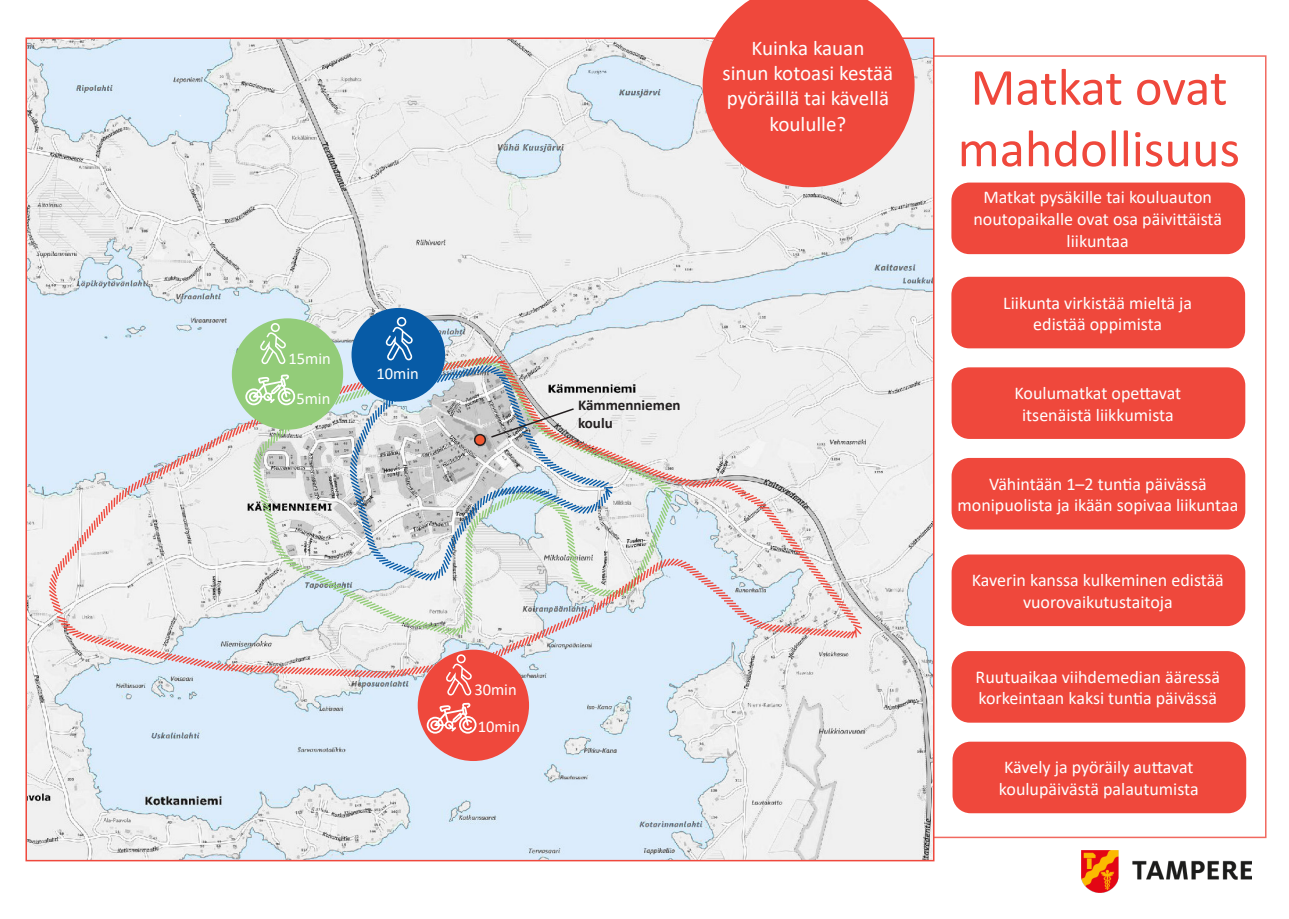
<style>
.page{position:relative;width:1289px;height:919px;background:#fff}
.page>*{position:absolute;margin:0;border:0;box-sizing:border-box;transform-origin:0 0}
.t1{font:52.5px/61.5px "Calibri";color:#ef483c}
.t2{font:21px/25.2px "Calibri";color:#fff;text-align:center}
.alaotsikko{font:18px/21.6px "Calibri";color:#fff;text-align:center}
.tervehdys{font:16.5px "Calibri";color:#fff}
.alaotsikko-2{font:700 15px/18px "Calibri";color:#231f20}
</style>
<div class="page">
<div style="left:932px;top:55px;width:334px;height:783px;background:#fff;border:2px solid #ef483c"></div>
<img style="left:1081px;top:850px;width:170px;height:42px">
<div style="left:952px;top:741px;width:294px;height:72px;background:#ef483c;border-radius:18px"></div>
<div style="left:951px;top:367px;width:294px;height:72px;background:#ef483c;border-radius:18px"></div>
<div style="left:951px;top:554px;width:294px;height:72px;background:#ef483c;border-radius:18px"></div>
<div style="left:951px;top:458px;width:294px;height:71px;background:#ef483c;border-radius:18px"></div>
<div style="left:951px;top:651px;width:294px;height:71px;background:#ef483c;border-radius:18px"></div>
<div style="left:951px;top:277px;width:294px;height:71px;background:#ef483c;border-radius:18px"></div>
<img style="left:28px;top:40px;width:903px;height:818px">
<div style="left:951px;top:182px;width:294px;height:72px;background:#ef483c;border-radius:18px"></div>
<svg style="left:702px;top:0;width:212px;height:187px"></svg>
<svg style="left:47px;top:354px;width:816px;height:326px"></svg>
<div style="left:351px;top:308px;width:94px;height:93px;background:#075ba6;border-radius:50%"></div>
<svg style="left:385px;top:317px;width:28px;height:43px"></svg>
<div style="left:418px;top:649px;width:111px;height:112px;background:#ef483c;border-radius:50%"></div>
<svg style="left:446px;top:654px;width:26px;height:41px"></svg>
<svg style="left:427px;top:702px;width:49px;height:31px"></svg>
<div style="left:232px;top:318px;width:111px;height:111px;background:#93cc79;border-radius:50%"></div>
<svg style="left:260px;top:323px;width:26px;height:41px"></svg>
<svg style="left:245px;top:374px;width:50px;height:31px"></svg>
<svg style="left:489px;top:407px;width:86px;height:32px"></svg>
<p class="tervehdys" style="left:288px;top:347px;width:44px">15min</p>
<p class="tervehdys" style="left:296px;top:387px;width:35px">5min</p>
<p class="tervehdys" style="left:376px;top:362px;width:44px">10min</p>
<p class="t2" style="left:722px;top:35px;width:172px">Kuinka kauan<br>sinun kotoasi kestää pyöräillä tai kävellä koululle?</p>
<p class="alaotsikko-2" style="left:578px;top:396px;width:104px">Kämmenniemen koulu</p>
<p class="tervehdys" style="left:474px;top:678px;width:44px">30min</p>
<p class="tervehdys" style="left:478px;top:715px;width:44px">10min</p>
<p class="t1" style="left:957px;top:55px;width:284px">Matkat ovat mahdollisuus</p>
<p class="alaotsikko" style="left:973px;top:186px;width:250px">Matkat pysäkille tai kouluauton noutopaikalle ovat osa päivittäistä liikuntaa</p>
<p class="alaotsikko" style="left:1003px;top:291px;width:190px">Liikunta virkistää mieltä ja edistää oppimista</p>
<p class="alaotsikko" style="left:1014px;top:382px;width:168px">Koulumatkat opettavat itsenäistä liikkumista</p>
<p class="alaotsikko" style="left:957px;top:472px;width:282px">Vähintään 1–2 tuntia päivässä monipuolista ja ikään sopivaa liikuntaa</p>
<p class="alaotsikko" style="left:971px;top:569px;width:253px">Kaverin kanssa kulkeminen edistää vuorovaikutustaitoja</p>
<p class="alaotsikko" style="left:975px;top:665px;width:246px;text-align:left">Ruutuaikaa viihdemedian ääressä korkeintaan kaksi tuntia päivässä</p>
<p class="alaotsikko" style="left:998px;top:756px;width:201px;text-align:left">Kävely ja pyöräily auttavat koulupäivästä palautumista</p>
</div>
